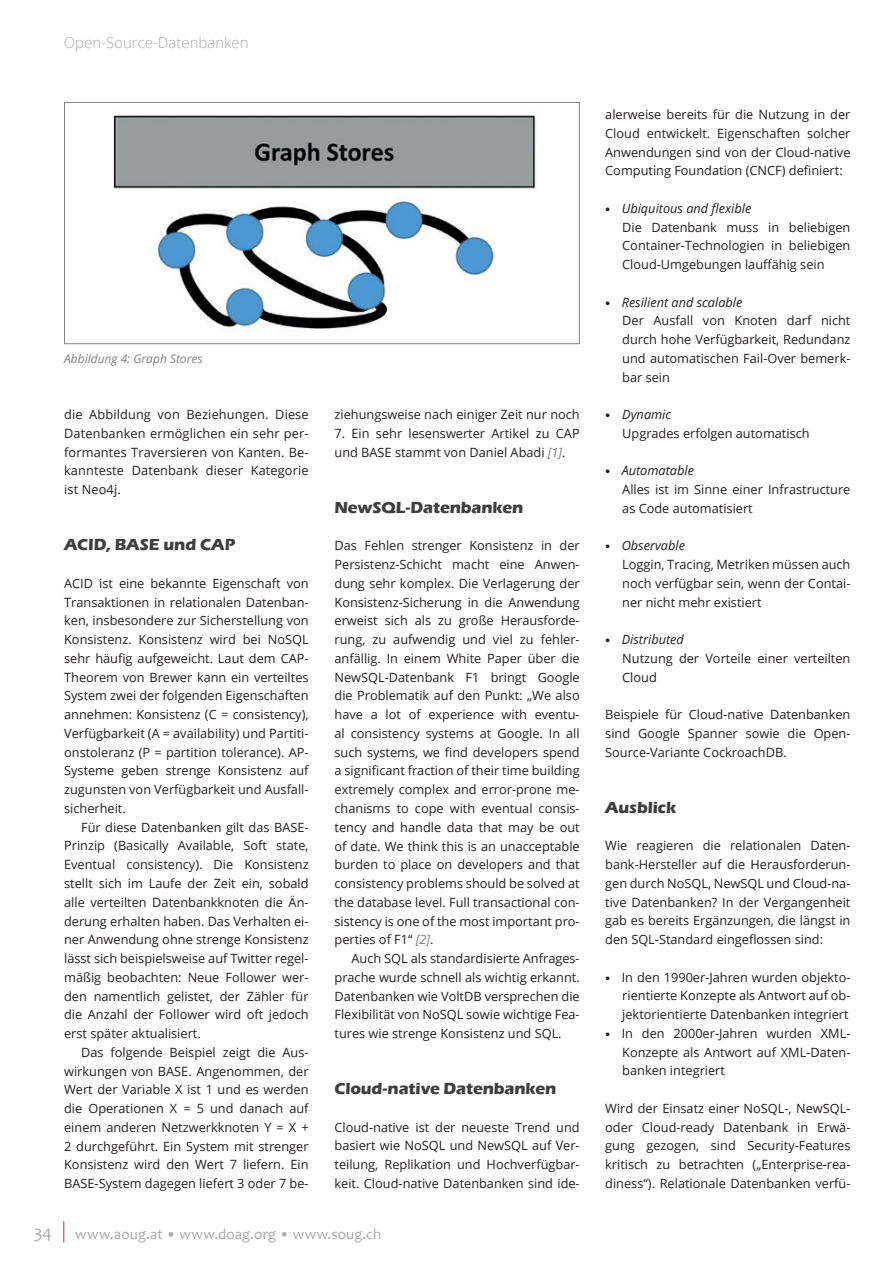
<style>
.page{position:relative;width:893px;height:1263px;background:#fff}
.page>*{position:absolute;margin:0;border:0;box-sizing:border-box;transform-origin:0 0}
.t1{font:18px "Candara";color:#a8a9ad}
.t2{font:700 16.5px "Eras ITC";letter-spacing:-.005em;color:#3e3e3f}
.t3{font:15px "Candara";letter-spacing:.01em;color:#a8a9ad}
.t4{font:300 15px "Open Sans";color:#a8a9ad}
.t5{font:12.75px/18.8px "Open Sans";color:#231f20;text-align:justify}
.t6{font:italic 12px "Open Sans";color:#808285}
.s1{font-style:italic;color:#808285}
.s2{font-family:"Stone Serif Std";font-weight:500;font-size:10.5px}
.s3{font-style:italic}
</style>
<div class="page">
<svg style="left:63px;top:1221px;width:1px;height:21px"></svg>
<img style="left:113px;top:115px;width:423px;height:214px">
<div style="left:64px;top:102px;width:516px;height:242px;border:1px solid #808285"></div>
<p class="t4" style="left:64px;top:32px;width:186px">Open-Source-Datenbanken</p>
<p class="t6" style="left:64px;top:350px;width:140px">Abbildung 4: Graph Stores</p>
<p class="t5" style="left:64px;top:405px;width:246px">die Abbildung von Beziehungen. Diese Datenbanken ermöglichen ein sehr per&shy;formantes Traversieren von Kanten. Be&shy;kannteste Datenbank dieser Kategorie ist Neo4j.</p>
<p class="t2" style="left:64px;top:535px;width:173px">ACID, BASE und CAP</p>
<p class="t5" style="left:64px;top:573px;width:246px">ACID ist eine bekannte Eigenschaft von Transaktionen in relationalen Datenban&shy;ken, insbesondere zur Sicherstellung von Konsistenz. Konsistenz wird bei NoSQL sehr häufig aufgeweicht. Laut dem CAP-Theorem von Brewer kann ein verteiltes System zwei der folgenden Eigenschaften annehmen: Konsistenz (C = consistency), Verfügbarkeit (A = availability) und Partiti&shy;onstoleranz (P = partition tolerance). AP-Systeme geben strenge Konsistenz auf zugunsten von Verfügbarkeit und Ausfall&shy;sicherheit.</p>
<p class="t5" style="left:64px;top:817px;width:246px;text-indent:17px">Für diese Datenbanken gilt das BASE-Prinzip (Basically Available, Soft state, Eventual consistency). Die Konsistenz stellt sich im Laufe der Zeit ein, sobald alle verteilten Datenbankknoten die Än&shy;derung erhalten haben. Das Verhalten ei&shy;ner Anwendung ohne strenge Konsistenz lässt sich beispielsweise auf Twitter regel&shy;mäßig beobachten: Neue Follower wer&shy;den namentlich gelistet, der Zähler für die Anzahl der Follower wird oft jedoch erst später aktualisiert.</p>
<p class="t5" style="left:64px;top:1042px;width:246px;text-indent:17px">Das folgende Beispiel zeigt die Aus&shy;wirkungen von BASE. Angenommen, der Wert der Variable X ist 1 und es werden die Operationen X = 5 und danach auf einem anderen Netzwerkknoten Y = X + 2 durchgeführt. Ein System mit strenger Konsistenz wird den Wert 7 liefern. Ein BASE-System dagegen liefert 3 oder 7 be-</p>
<p class="t5" style="left:334px;top:405px;width:247px">ziehungsweise nach einiger Zeit nur noch</p>
<p class="t5" style="left:334px;top:424px;width:247px">7. Ein sehr lesenswerter Artikel zu CAP und BASE stammt von Daniel Abadi <span class="s1">[1]</span>.</p>
<p class="t2" style="left:334px;top:498px;width:190px">NewSQL-Datenbanken</p>
<p class="t5" style="left:334px;top:536px;width:247px">Das Fehlen strenger Konsistenz in der Persistenz-Schicht macht eine Anwen&shy;dung sehr komplex. Die Verlagerung der Konsistenz-Sicherung in die Anwendung erweist sich als zu große Herausforde&shy;rung, zu aufwendig und viel zu fehler&shy;anfällig. In einem White Paper über die NewSQL-Datenbank F1 bringt Google die Problematik auf den Punkt: „We also have a lot of experience with eventu&shy;al consistency systems at Google. In all such systems, we find developers spend a significant fraction of their time building extremely complex and error-prone me&shy;chanisms to cope with eventual consis&shy;tency and handle data that may be out of date. We think this is an unacceptable burden to place on developers and that consistency problems should be solved at the database level. Full transactional con&shy;sistency is one of the most important pro&shy;perties of F1“ <span class="s1">[2]</span>.</p>
<p class="t5" style="left:334px;top:949px;width:247px;text-indent:17px">Auch SQL als standardisierte Anfrages&shy;prache wurde schnell als wichtig erkannt.<br>Datenbanken wie VoltDB versprechen die Flexibilität von NoSQL sowie wichtige Fea&shy;tures wie strenge Konsistenz und SQL.</p>
<p class="t2" style="left:334px;top:1079px;width:223px">Cloud-native Datenbanken</p>
<p class="t5" style="left:334px;top:1117px;width:247px">Cloud-native ist der neueste Trend und basiert wie NoSQL und NewSQL auf Ver&shy;teilung, Replikation und Hochverfügbar&shy;keit. Cloud-native Datenbanken sind ide-</p>
<h1 class="t1" style="left:34px;top:1221px;width:20px">34</h1>
<p class="t3" style="left:75px;top:1224px;width:308px">www.aoug.at • www.doag.org • www.soug.ch</p>
<p class="t5" style="left:605px;top:105px;width:247px">alerweise bereits für die Nutzung in der Cloud entwickelt. Eigenschaften solcher Anwendungen sind von der Cloud-native Computing Foundation (CNCF) definiert:</p>
<p class="t5" style="left:622px;top:198px;width:230px;text-align:left;text-indent:-17px"><span class="s2">•</span> <span class="s3">Ubiquitous and flexible<br></span>Die Datenbank muss in beliebigen Container-Technologien in beliebigen Cloud-Umgebungen lauffähig sein</p>
<p class="t5" style="left:622px;top:292px;width:230px;text-align:left;text-indent:-17px"><span class="s2">•</span> <span class="s3">Resilient and scalable<br></span>Der Ausfall von Knoten darf nicht durch hohe Verfügbarkeit, Redundanz und automatischen Fail-Over bemerk&shy;bar sein</p>
<p class="t5" style="left:622px;top:405px;width:189px;text-indent:-17px"><span class="s2">•</span> <span class="s3">Dynamic<br></span>Upgrades erfolgen automatisch</p>
<p class="t5" style="left:622px;top:461px;width:230px;text-align:left;text-indent:-17px"><span class="s2">•</span> <span class="s3">Automatable<br></span>Alles ist im Sinne einer Infrastructure as Code automatisiert</p>
<p class="t5" style="left:622px;top:536px;width:230px;text-align:left;text-indent:-17px"><span class="s2">•</span> <span class="s3">Observable<br></span>Loggin, Tracing, Metriken müssen auch noch verfügbar sein, wenn der Contai&shy;ner nicht mehr existiert</p>
<p class="t5" style="left:622px;top:630px;width:230px;text-align:left;text-indent:-17px"><span class="s2">•</span> <span class="s3">Distributed<br></span>Nutzung der Vorteile einer verteilten<br>Cloud</p>
<p class="t5" style="left:605px;top:705px;width:247px">Beispiele für Cloud-native Datenbanken sind Google Spanner sowie die Open-Source-Variante CockroachDB.</p>
<p class="t2" style="left:605px;top:798px;width:73px">Ausblick</p>
<p class="t5" style="left:605px;top:836px;width:247px">Wie reagieren die relationalen Daten&shy;bank-Hersteller auf die Herausforderun&shy;gen durch NoSQL, NewSQL und Cloud-na&shy;tive Datenbanken? In der Vergangenheit gab es bereits Ergänzungen, die längst in den SQL-Standard eingeflossen sind:</p>
<p class="t5" style="left:622px;top:967px;width:230px;text-indent:-17px"><span class="s2">•</span> In den 1990er-Jahren wurden objekto&shy;rientierte Konzepte als Antwort auf ob&shy;jektorientierte Datenbanken integriert</p>
<p class="t5" style="left:622px;top:1023px;width:230px;text-indent:-17px"><span class="s2">•</span> In den 2000er-Jahren wurden XML-Konzepte als Antwort auf XML-Daten&shy;banken integriert</p>
<p class="t5" style="left:605px;top:1098px;width:247px">Wird der Einsatz einer NoSQL-, NewSQL&shy;oder Cloud-ready Datenbank in Erwä&shy;gung gezogen, sind Security-Features kritisch zu betrachten („Enterprise-rea&shy;diness“). Relationale Datenbanken verfü-</p>
</div>
